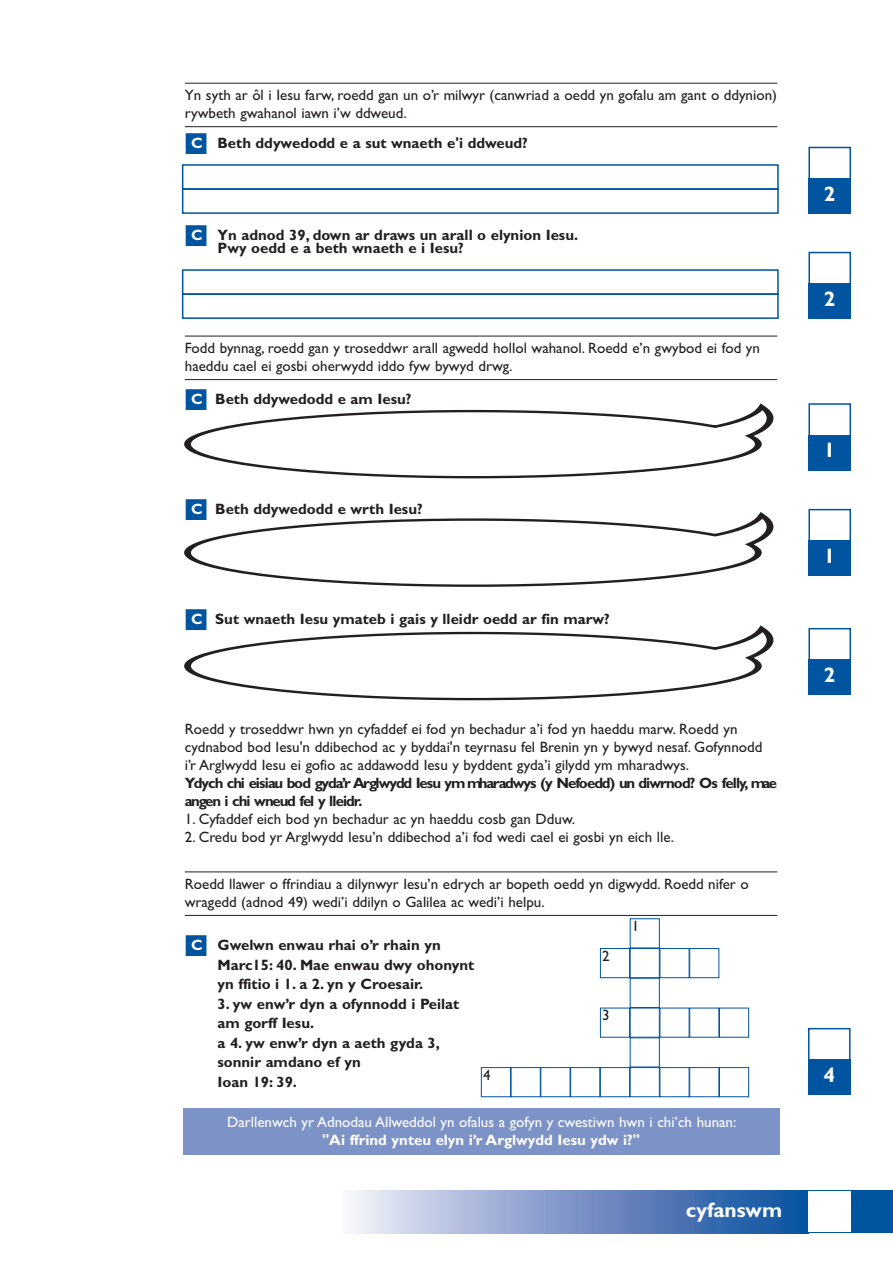
<style>
.page{position:relative;width:893px;height:1263px;background:#fff}
.page>*{position:absolute;margin:0;border:0;box-sizing:border-box;transform-origin:0 0}
.t1{font:700 21px "Gill Sans";color:#fff}
.t2{font:15px/18px "Gill Sans";color:#231f20}
.t3{font:700 15px/19.5px "Gill Sans";color:#231f20}
.t4{font:700 15px/18.1px "Gill Sans";letter-spacing:-.075em;color:#231f20}
.t5{font:15px "Gill Sans";color:#fff}
.t6{font:700 15px "Gill Sans";color:#fff}
.s1{color:#0154a0}
.s2{color:#fff}
</style>
<div class="page">
<div style="left:183px;top:1108px;width:597px;height:47px;background:#7d93c7"></div>
<hr style="left:185px;top:83px;width:592px;height:1px;background:#231f20">
<hr style="left:185px;top:126px;width:592px;height:1px;background:#231f20">
<hr style="left:185px;top:336px;width:592px;height:1px;background:#231f20">
<hr style="left:185px;top:379px;width:592px;height:1px;background:#231f20">
<hr style="left:185px;top:872px;width:592px;height:1px;background:#231f20">
<hr style="left:185px;top:915px;width:592px;height:1px;background:#231f20">
<div style="left:808px;top:147px;width:43px;height:34px;border:2px solid #0154a0"></div>
<div style="left:808px;top:178px;width:43px;height:36px;background:#0154a0"></div>
<div style="left:808px;top:252px;width:43px;height:34px;border:2px solid #0154a0"></div>
<div style="left:808px;top:283px;width:43px;height:36px;background:#0154a0"></div>
<div style="left:808px;top:403px;width:43px;height:34px;border:2px solid #0154a0"></div>
<div style="left:808px;top:435px;width:43px;height:36px;background:#0154a0"></div>
<div style="left:808px;top:509px;width:43px;height:34px;border:2px solid #0154a0"></div>
<div style="left:808px;top:540px;width:43px;height:36px;background:#0154a0"></div>
<div style="left:808px;top:628px;width:43px;height:34px;border:2px solid #0154a0"></div>
<div style="left:808px;top:659px;width:43px;height:36px;background:#0154a0"></div>
<div style="left:808px;top:1028px;width:42px;height:34px;border:2px solid #0154a0"></div>
<div style="left:808px;top:1059px;width:42px;height:36px;background:#0154a0"></div>
<svg style="left:184px;top:404px;width:590px;height:75px"></svg>
<div style="left:600px;top:948px;width:30px;height:30px;border:1px solid #0154a0"></div>
<div style="left:630px;top:948px;width:30px;height:30px;border:1px solid #0154a0"></div>
<div style="left:660px;top:948px;width:29px;height:30px;border:1px solid #0154a0"></div>
<div style="left:689px;top:948px;width:30px;height:30px;border:1px solid #0154a0"></div>
<div style="left:630px;top:978px;width:30px;height:30px;border:1px solid #0154a0"></div>
<div style="left:600px;top:1008px;width:30px;height:30px;border:1px solid #0154a0"></div>
<div style="left:630px;top:1008px;width:30px;height:30px;border:1px solid #0154a0"></div>
<div style="left:719px;top:1008px;width:30px;height:30px;border:1px solid #0154a0"></div>
<div style="left:481px;top:1067px;width:30px;height:30px;border:1px solid #0154a0"></div>
<div style="left:540px;top:1067px;width:30px;height:30px;border:1px solid #0154a0"></div>
<div style="left:570px;top:1067px;width:30px;height:30px;border:1px solid #0154a0"></div>
<div style="left:600px;top:1067px;width:30px;height:30px;border:1px solid #0154a0"></div>
<div style="left:630px;top:1067px;width:30px;height:30px;border:1px solid #0154a0"></div>
<div style="left:689px;top:1067px;width:30px;height:30px;border:1px solid #0154a0"></div>
<div style="left:719px;top:1067px;width:30px;height:30px;border:1px solid #0154a0"></div>
<div style="left:182px;top:164px;width:597px;height:26px;border:2px solid #0154a0"></div>
<div style="left:182px;top:188px;width:597px;height:26px;border:2px solid #0154a0"></div>
<div style="left:182px;top:269px;width:597px;height:26px;border:2px solid #0154a0"></div>
<div style="left:182px;top:293px;width:597px;height:26px;border:2px solid #0154a0"></div>
<svg style="left:184px;top:513px;width:590px;height:74px"></svg>
<svg style="left:184px;top:626px;width:590px;height:74px"></svg>
<div style="left:808px;top:1191px;width:84px;height:42px;background:#0154a0"></div>
<div style="left:341px;top:1191px;width:467px;height:42px;background:linear-gradient(to right,#f4ebf7,#07489c)"></div>
<div style="left:808px;top:1191px;width:43px;height:41px;background:#fff"></div>
<p class="t2" style="left:185px;top:88px;width:594px">Yn syth ar ôl i Iesu farw, roedd gan un o’r milwyr (canwriad a oedd yn gofalu am gant o ddynion) rywbeth gwahanol iawn i’w ddweud.</p>
<p class="t3" style="left:185px;top:135px;width:345px"><span class="s1">■</span><span class="s2">C</span> Beth ddywedodd e a sut wnaeth e'i ddweud?</p>
<p class="t3" style="left:217px;top:230px;width:362px;line-height:13.5px;text-indent:-33px"><span class="s1">■</span><span class="s2">C</span> Yn adnod 39, down ar draws un arall o elynion Iesu.<br>Pwy oedd e a beth wnaeth e i Iesu?</p>
<p class="t2" style="left:185px;top:341px;width:577px">Fodd bynnag, roedd gan y troseddwr arall agwedd hollol wahanol. Roedd e’n gwybod ei fod yn haeddu cael ei gosbi oherwydd iddo fyw bywyd drwg.</p>
<p class="t3" style="left:185px;top:391px;width:228px"><span class="s1">■</span><span class="s2">C</span> Beth ddywedodd e am Iesu?</p>
<p class="t3" style="left:185px;top:500px;width:239px"><span class="s1">■</span><span class="s2">C</span> Beth ddywedodd e wrth Iesu?</p>
<p class="t3" style="left:185px;top:611px;width:426px"><span class="s1">■</span><span class="s2">C</span> Sut wnaeth Iesu ymateb i gais y lleidr oedd ar fin marw?</p>
<p class="t2" style="left:185px;top:722px;width:579px">Roedd y troseddwr hwn yn cyfaddef ei fod yn bechadur a’i fod yn haeddu marw. Roedd yn cydnabod bod Iesu'n ddibechod ac y byddai'n teyrnasu fel Brenin yn y bywyd nesaf. Gofynnodd i’r Arglwydd Iesu ei gofio ac addawodd Iesu y byddent gyda’i gilydd ym mharadwys.</p>
<p class="t4" style="left:185px;top:776px;width:594px">Ydych chi eisiau bod gyda’r Arglwydd Iesu ym mharadwys (y Nefoedd) un diwrnod? Os felly, mae angen i chi wneud fel y lleidr.</p>
<p class="t2" style="left:185px;top:812px;width:392px">1. Cyfaddef eich bod yn bechadur ac yn haeddu cosb gan Dduw.</p>
<p class="t2" style="left:185px;top:830px;width:491px">2. Credu bod yr Arglwydd Iesu’n ddibechod a’i fod wedi cael ei gosbi yn eich lle.</p>
<p class="t2" style="left:185px;top:877px;width:565px">Roedd llawer o ffrindiau a dilynwyr Iesu’n edrych ar bopeth oedd yn digwydd. Roedd nifer o wragedd (adnod 49) wedi’i ddilyn o Galilea ac wedi’i helpu.</p>
<p class="t3" style="left:217px;top:937px;width:258px;text-indent:-33px"><span class="s1">■</span><span class="s2">C</span> Gwelwn enwau rhai o’r rhain yn<br>Marc15: 40. Mae enwau dwy ohonynt yn ffitio i 1. a 2. yn y Croesair.</p>
<p class="t3" style="left:217px;top:996px;width:243px">3. yw enw’r dyn a ofynnodd i Peilat am gorff Iesu.<br>a 4. yw enw’r dyn a aeth gyda 3, sonnir amdano ef yn<br>Ioan 19: 39.</p>
<p class="t5" style="left:227px;top:1117px;width:511px">Darllenwch yr Adnodau Allweddol yn ofalus a gofyn y cwestiwn hwn i chi’ch hunan:</p>
<p class="t6" style="left:322px;top:1135px;width:319px">"Ai ffrind ynteu elyn i’r Arglwydd Iesu ydw i?"</p>
<p class="t2" style="left:632px;top:919px;width:9px">1</p>
<p class="t2" style="left:602px;top:948px;width:9px">2</p>
<p class="t2" style="left:602px;top:1008px;width:9px">3</p>
<p class="t2" style="left:483px;top:1067px;width:9px">4</p>
<h1 class="t1" style="left:686px;top:1202px;width:98px">cyfanswm</h1>
<h1 class="t1" style="left:824px;top:187px;width:13px">2</h1>
<h1 class="t1" style="left:824px;top:292px;width:13px">2</h1>
<h1 class="t1" style="left:824px;top:443px;width:13px">1</h1>
<h1 class="t1" style="left:824px;top:549px;width:13px">1</h1>
<h1 class="t1" style="left:824px;top:668px;width:13px">2</h1>
<h1 class="t1" style="left:823px;top:1068px;width:13px">4</h1>
</div>
